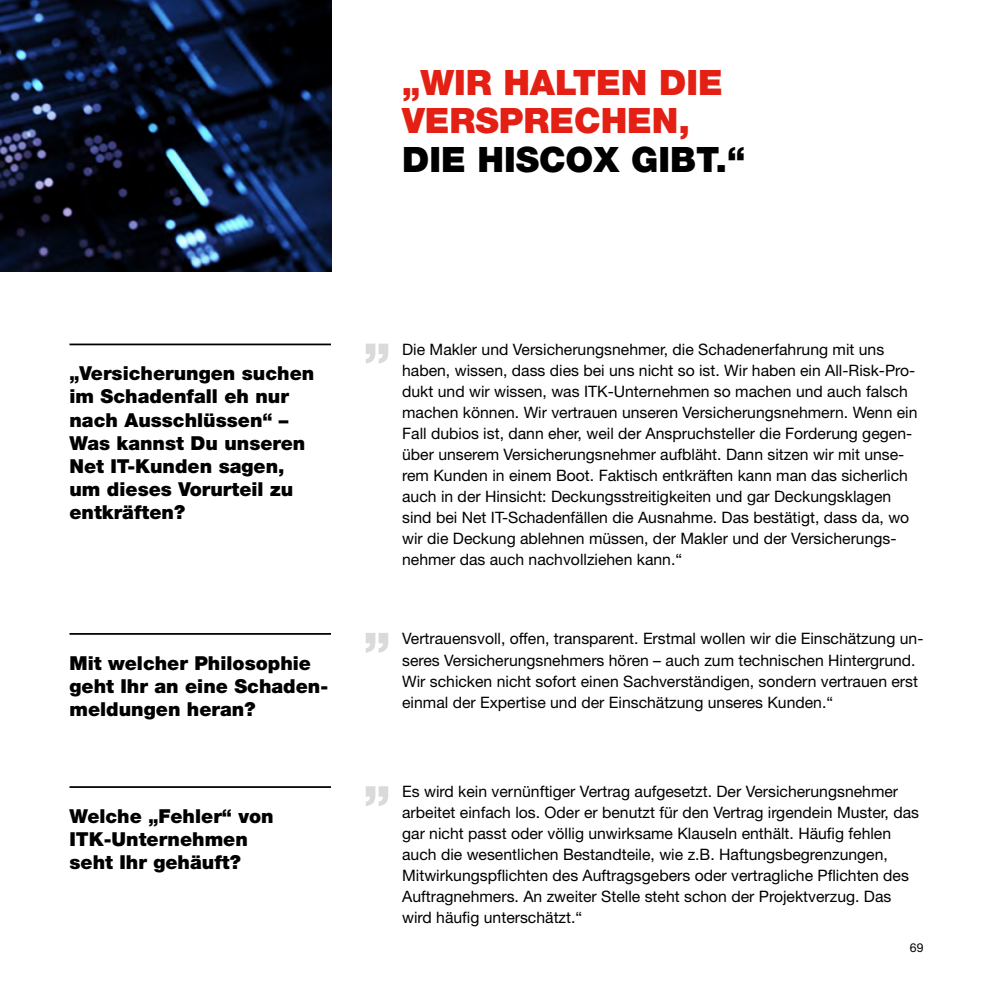
<style>
.page{position:relative;width:993px;height:993px;background:#fff}
.page>*{position:absolute;margin:0;border:0;box-sizing:border-box;transform-origin:0 0}
.t1{font:900 52.5px "Helvetica Neue LT Std";color:#dadada}
.t2{font:900 35px/38.5px "Helvetica Neue LT Std";color:#e41f13}
.t3{font:900 19.25px/23.1px "Helvetica Neue LT Std";color:#000}
.t4{font:15.75px/21px "Helvetica Neue LT Std";color:#000}
.t5{font:12.25px "Helvetica Neue LT Std";color:#000}
.s1{color:#000}
</style>
<div class="page">
<img style="left:0;top:0;width:331px;height:271px">
<hr style="left:69px;top:632px;width:262px;height:2px;background:#000">
<hr style="left:69px;top:785px;width:262px;height:2px;background:#000">
<hr style="left:69px;top:343px;width:262px;height:2px;background:#000">
<p class="t2" style="left:402px;top:63px;width:344px">„WIR HALTEN DIE<br>VERSPRECHEN,<br><span class="s1">DIE HISCOX GIBT.“</span></p>
<p class="t3" style="left:69px;top:362px;width:246px">„Versicherungen suchen im Schadenfall eh nur nach Ausschlüssen“ –<br>Was kannst Du unseren<br>Net IT-Kunden sagen, um dieses Vorurteil zu entkräften?</p>
<p class="t3" style="left:69px;top:651px;width:260px">Mit welcher Philosophie geht Ihr an eine Schaden&shy;meldungen heran?</p>
<p class="t3" style="left:69px;top:804px;width:205px">Welche „Fehler“ von</p>
<p class="t3" style="left:69px;top:827px;width:180px">ITK-Unternehmen</p>
<p class="t3" style="left:69px;top:850px;width:173px">seht Ihr gehäuft?</p>
<p class="t1" style="left:363px;top:304px;width:29px">„</p>
<p class="t4" style="left:402px;top:338px;width:516px">Die Makler und Versicherungsnehmer, die Schadenerfahrung mit uns haben, wissen, dass dies bei uns nicht so ist. Wir haben ein All-Risk-Pro&shy;dukt und wir wissen, was ITK-Unternehmen so machen und auch falsch machen können. Wir vertrauen unseren Versicherungsnehmern. Wenn ein Fall dubios ist, dann eher, weil der Anspruchsteller die Forderung gegen&shy;über unserem Versicherungsnehmer aufbläht. Dann sitzen wir mit unse&shy;rem Kunden in einem Boot. Faktisch entkräften kann man das sicherlich auch in der Hinsicht: Deckungsstreitigkeiten und gar Deckungsklagen sind bei Net IT-Schadenfällen die Ausnahme. Das bestätigt, dass da, wo wir die Deckung ablehnen müssen, der Makler und der Versicherungs&shy;nehmer das auch nachvollziehen kann.“</p>
<p class="t1" style="left:363px;top:593px;width:29px">„</p>
<p class="t4" style="left:402px;top:628px;width:522px">Vertrauensvoll, offen, transparent. Erstmal wollen wir die Einschätzung un&shy;seres Versicherungsnehmers hören – auch zum technischen Hintergrund.<br>Wir schicken nicht sofort einen Sachverständigen, sondern vertrauen erst einmal der Expertise und der Einschätzung unseres Kunden.“</p>
<p class="t1" style="left:363px;top:746px;width:29px">„</p>
<p class="t4" style="left:402px;top:780px;width:518px">Es wird kein vernünftiger Vertrag aufgesetzt. Der Versicherungsnehmer arbeitet einfach los. Oder er benutzt für den Vertrag irgendein Muster, das gar nicht passt oder völlig unwirksame Klauseln enthält. Häufig fehlen auch die wesentlichen Bestandteile, wie z.B. Haftungsbegrenzungen, Mitwirkungspflichten des Auftragsgebers oder vertragliche Pflichten des Auftragnehmers. An zweiter Stelle steht schon der Projektverzug. Das wird häufig unterschätzt.“</p>
<p class="t5" style="left:909px;top:940px;width:15px">69</p>
</div>
